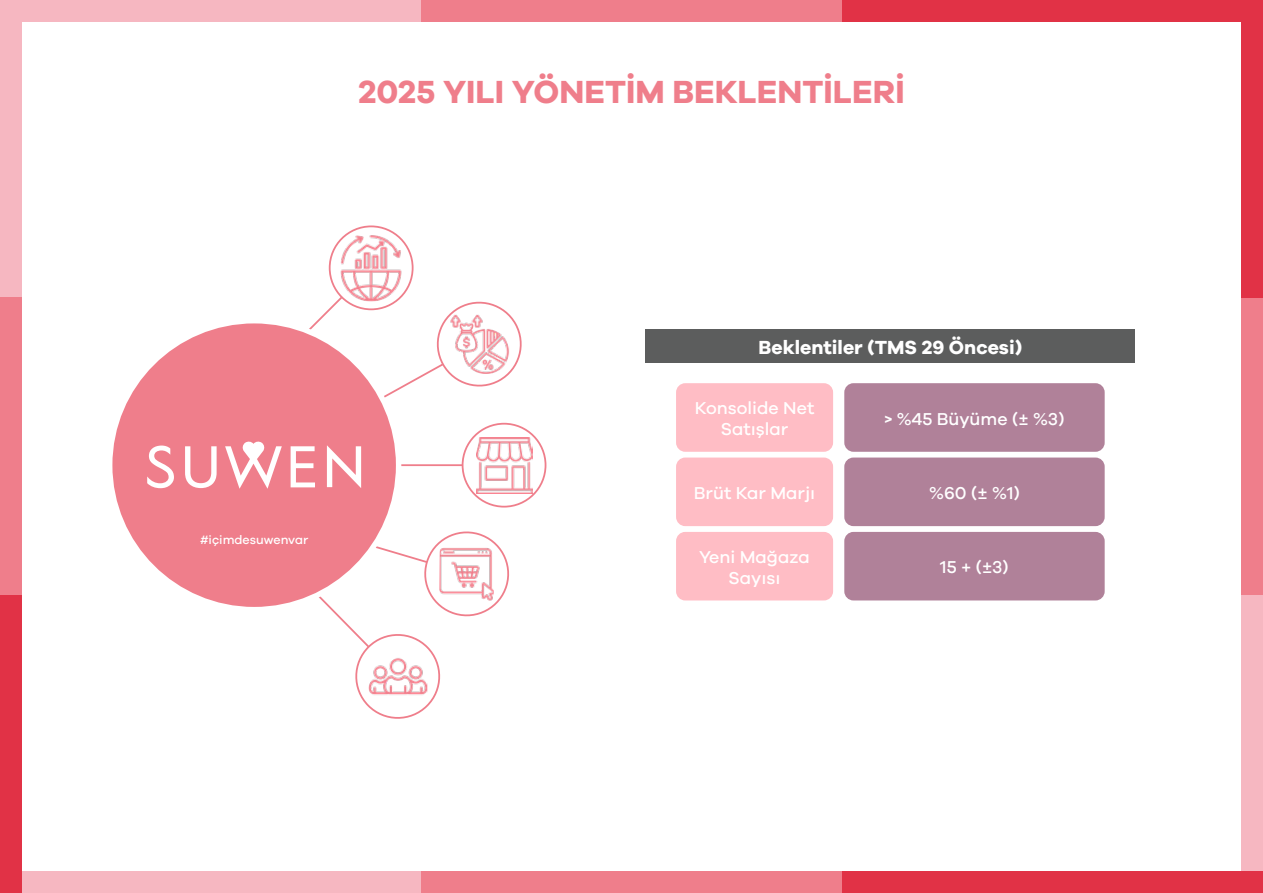
<style>
.page{position:relative;width:1263px;height:893px;background:#fff}
.page>*{position:absolute;margin:0;border:0;box-sizing:border-box;transform-origin:0 0}
.t1{font:700 33px "Galano Grotesque";color:#ef7e8b}
.t2{font:700 19.5px "Galano Grotesque";color:#fff}
.t3{font:500 17.7px/21.3px "Galano Grotesque";color:#fff;text-align:center}
.t4{font:500 12.45px "Galano Grotesque";color:#fff}
</style>
<div class="page">
<div style="left:0;top:0;width:421px;height:21px;background:#f6b7c1"></div>
<div style="left:0;top:872px;width:421px;height:21px;background:#f6b7c1"></div>
<div style="left:0;top:0;width:21px;height:298px;background:#f6b7c1"></div>
<div style="left:1242px;top:595px;width:21px;height:298px;background:#f6b7c1"></div>
<div style="left:421px;top:0;width:421px;height:21px;background:#ef7e8b"></div>
<div style="left:421px;top:872px;width:421px;height:21px;background:#ef7e8b"></div>
<div style="left:0;top:298px;width:21px;height:297px;background:#ef7e8b"></div>
<div style="left:1242px;top:298px;width:21px;height:297px;background:#ef7e8b"></div>
<div style="left:842px;top:0;width:421px;height:21px;background:#e13246"></div>
<div style="left:842px;top:872px;width:421px;height:21px;background:#e13246"></div>
<div style="left:0;top:595px;width:21px;height:298px;background:#e13246"></div>
<div style="left:1242px;top:0;width:21px;height:298px;background:#e13246"></div>
<svg style="left:330px;top:226px;width:83px;height:83px"></svg>
<img style="left:337px;top:234px;width:68px;height:50px">
<div style="left:329px;top:225px;width:84px;height:85px;border:2px solid #ef7e8b;border-radius:50%"></div>
<hr style="left:343px;top:464px;width:161px;height:2px;background:#ef7e8b">
<div style="left:463px;top:424px;width:82px;height:83px;background:#fff;border-radius:50%"></div>
<img style="left:476px;top:437px;width:56px;height:56px">
<div style="left:462px;top:423px;width:84px;height:85px;border:2px solid #ef7e8b;border-radius:50%"></div>
<svg style="left:309px;top:284px;width:213px;height:140px"></svg>
<svg style="left:319px;top:531px;width:190px;height:188px"></svg>
<div style="left:110px;top:321px;width:289px;height:289px;background:#ef7e8b;border-radius:50%"></div>
<svg style="left:147px;top:446px;width:27px;height:42px"></svg>
<svg style="left:185px;top:446px;width:32px;height:42px"></svg>
<svg style="left:291px;top:446px;width:24px;height:41px"></svg>
<svg style="left:327px;top:445px;width:34px;height:43px"></svg>
<svg style="left:225px;top:441px;width:57px;height:48px"></svg>
<div style="left:676px;top:458px;width:157px;height:68px;background:#ffbdc5;border-radius:9px"></div>
<div style="left:676px;top:532px;width:157px;height:68px;background:#ffbdc5;border-radius:9px"></div>
<div style="left:844px;top:458px;width:261px;height:68px;background:#b08199;border-radius:9px"></div>
<div style="left:844px;top:532px;width:261px;height:68px;background:#b08199;border-radius:9px"></div>
<div style="left:676px;top:383px;width:157px;height:69px;background:#ffbdc5;border-radius:9px"></div>
<div style="left:844px;top:383px;width:261px;height:69px;background:#b08199;border-radius:9px"></div>
<div style="left:646px;top:330px;width:489px;height:33px;background:#5c5d5d"></div>
<h1 class="t1" style="left:358px;top:71px;width:548px">2025 YILI YÖNETİM BEKLENTİLERİ</h1>
<p class="t4" style="left:200px;top:533px;width:110px">#içimdesuwenvar</p>
<p class="t2" style="left:758px;top:336px;width:265px">Beklentiler (TMS 29 Öncesi)</p>
<p class="t3" style="left:695px;top:397px;width:121px">Konsolide Net<br>Satışlar</p>
<p class="t3" style="left:884px;top:407px;width:182px">&gt; %45 Büyüme (± %3)</p>
<p class="t3" style="left:694px;top:482px;width:123px">Brüt Kar Marjı</p>
<p class="t3" style="left:699px;top:545px;width:112px">Yeni Mağaza<br>Sayısı</p>
<p class="t3" style="left:929px;top:482px;width:92px">%60 (± %1)</p>
<p class="t3" style="left:940px;top:556px;width:70px">15 + (±3)</p>
</div>
